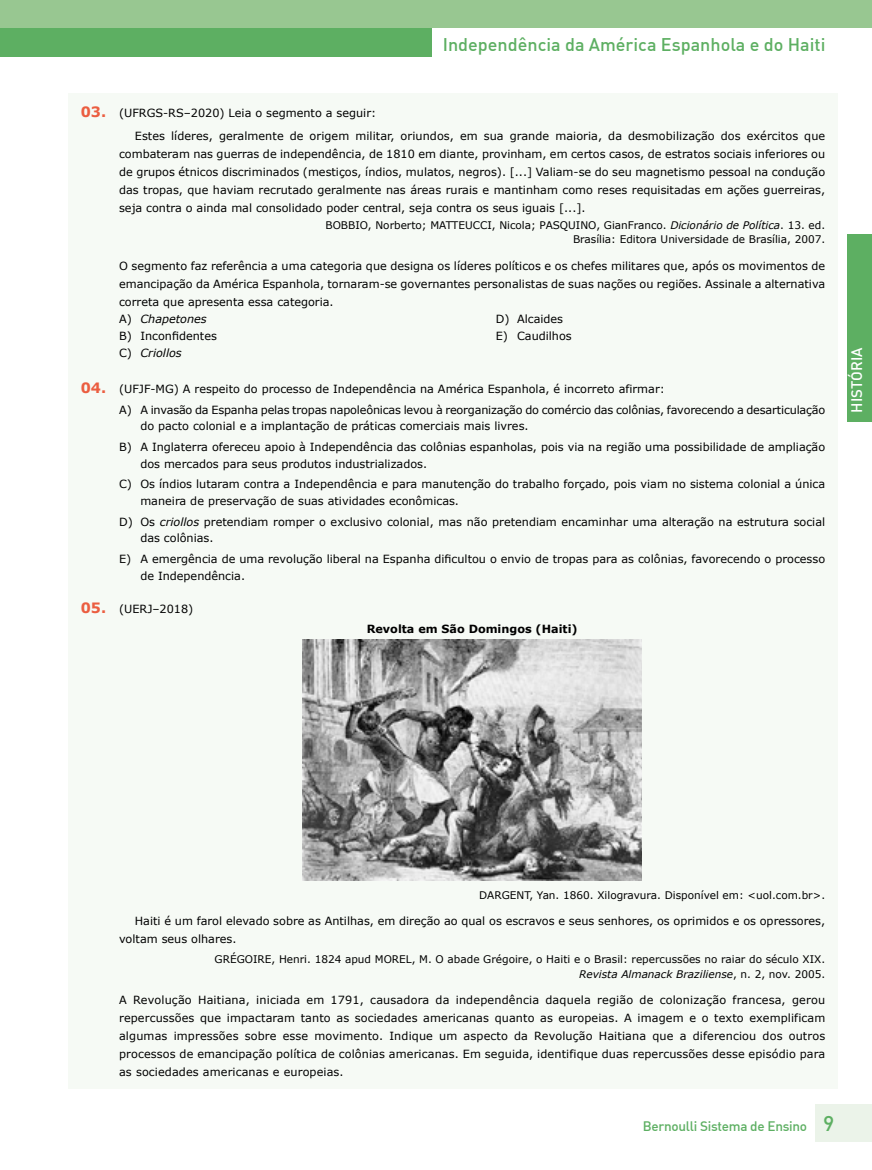
<style>
.page{position:relative;width:872px;height:1170px;background:#fff}
.page>*{position:absolute;margin:0;border:0;box-sizing:border-box;transform-origin:0 0}
.t1{font:500 18px "DIN";color:#5daf62}
.t2{font:500 15px "DIN";color:#fff}
.t3{font:500 13.5px "DIN Alternate";letter-spacing:-.02em;color:#5daf62}
.t4{font:11.25px/18px "Verdana";color:#000}
.t5{font:700 11.25px "Verdana";color:#000}
.t6{font:10.5px/13.5px "Verdana";color:#000;text-align:right}
.s1{font-weight:700;font-size:14.25px;color:#eb5d40}
.s2{font-style:italic}
.s3{font-family:"DIN";font-size:21px}
</style>
<div class="page">
<div style="left:0;top:28px;width:673px;height:28px;background:#5daf62"></div>
<div style="left:0;top:0;width:872px;height:28px;background:#98c791"></div>
<div style="left:847px;top:234px;width:25px;height:187px;background:#5daf62"></div>
<div style="left:815px;top:1104px;width:57px;height:37px;background:#ebf3e9"></div>
<div style="left:68px;top:94px;width:770px;height:995px;background:#f6faf5"></div>
<div style="left:432px;top:28px;width:440px;height:29px;background:#fff"></div>
<img style="left:303px;top:640px;width:338px;height:240px">
<h1 class="t1" style="left:443px;top:33px;width:384px">Independência da América Espanhola e do Haiti</h1>
<p class="t4" style="left:135px;top:102px;width:692px;line-height:22.2px;text-indent:-54px"><span class="s1">03.</span> (UFRGS-RS–2020) Leia o segmento a seguir:<br>Estes líderes, geralmente de origem militar, oriundos, em sua grande maioria, da desmobilização dos exércitos que</p>
<p class="t4" style="left:119px;top:144px;width:707px;text-align:justify">combateram nas guerras de independência, de 1810 em diante, provinham, em certos casos, de estratos sociais inferiores ou de grupos étnicos discriminados (mestiços, índios, mulatos, negros). [...] Valiam-se do seu magnetismo pessoal na condução das tropas, que haviam recrutado geralmente nas áreas rurais e mantinham como reses requisitadas em ações guerreiras, seja contra o ainda mal consolidado poder central, seja contra os seus iguais [...].</p>
<p class="t6" style="left:325px;top:219px;width:501px">BOBBIO, Norberto; MATTEUCCI, Nicola; PASQUINO, GianFranco. <span class="s2">Dicionário de Política</span>. 13. ed.<br>Brasília: Editora Universidade de Brasília, 2007.</p>
<p class="t4" style="left:119px;top:256px;width:707px;line-height:17.5px">O segmento faz referência a uma categoria que designa os líderes políticos e os chefes militares que, após os movimentos de emancipação da América Espanhola, tornaram-se governantes personalistas de suas nações ou regiões. Assinale a alternativa correta que apresenta essa categoria.<br>A) <span class="s2">Chapetones<br></span>B) Inconfidentes<br>C) <span class="s2">Criollos</span></p>
<p class="t4" style="left:496px;top:310px;width:77px;line-height:17.1px">D) Alcaides<br>E) Caudilhos</p>
<p class="t4" style="left:119px;top:378px;width:707px;line-height:20.9px;text-indent:-38px"><span class="s1">04.</span> (UFJF-MG) A respeito do processo de Independência na América Espanhola, é incorreto afirmar:<br>A) A invasão da Espanha pelas tropas napoleônicas levou à reorganização do comércio das colônias, favorecendo a desarticulação</p>
<p class="t4" style="left:119px;top:415px;width:707px;line-height:20.9px;text-indent:21px">do pacto colonial e a implantação de práticas comerciais mais livres.<br>B) A Inglaterra ofereceu apoio à Independência das colônias espanholas, pois via na região uma possibilidade de ampliação</p>
<p class="t4" style="left:119px;top:453px;width:707px;line-height:20.9px;text-indent:21px">dos mercados para seus produtos industrializados.<br>C) Os índios lutaram contra a Independência e para manutenção do trabalho forçado, pois viam no sistema colonial a única</p>
<p class="t4" style="left:119px;top:490px;width:707px;line-height:20.9px;text-indent:21px">maneira de preservação de suas atividades econômicas.<br>D) Os <span class="s2">criollos</span> pretendiam romper o exclusivo colonial, mas não pretendiam encaminhar uma alteração na estrutura social</p>
<p class="t4" style="left:119px;top:527px;width:707px;line-height:20.9px;text-indent:21px">das colônias.<br>E) A emergência de uma revolução liberal na Espanha dificultou o envio de tropas para as colônias, favorecendo o processo</p>
<p class="t4" style="left:140px;top:566px;width:106px">de Independência.</p>
<p class="t4" style="left:81px;top:599px;width:114px"><span class="s1">05.</span> (UERJ–2018)</p>
<p class="t5" style="left:367px;top:621px;width:212px">Revolta em São Domingos (Haiti)</p>
<h2 class="t2" style="left:847px;top:412px;width:67px;rotate:-90deg">HISTÓRIA</h2>
<p class="t6" style="left:479px;top:888px;width:347px">DARGENT, Yan. 1860. Xilogravura. Disponível em: &lt;uol.com.br&gt;.</p>
<p class="t4" style="left:119px;top:912px;width:707px;text-indent:16px">Haiti é um farol elevado sobre as Antilhas, em direção ao qual os escravos e seus senhores, os oprimidos e os opressores, voltam seus olhares.</p>
<p class="t6" style="left:215px;top:951px;width:612px;line-height:15px">GRÉGOIRE, Henri. 1824 apud MOREL, M. O abade Grégoire, o Haiti e o Brasil: repercussões no raiar do século XIX.<br><span class="s2">Revista Almanack Braziliense</span>, n. 2, nov. 2005.</p>
<p class="t4" style="left:119px;top:990px;width:707px;text-align:justify">A Revolução Haitiana, iniciada em 1791, causadora da independência daquela região de colonização francesa, gerou repercussões que impactaram tanto as sociedades americanas quanto as europeias. A imagem e o texto exemplificam algumas impressões sobre esse movimento. Indique um aspecto da Revolução Haitiana que a diferenciou dos outros processos de emancipação política de colônias americanas. Em seguida, identifique duas repercussões desse episódio para as sociedades americanas e europeias.</p>
<p class="t3" style="left:643px;top:1117px;width:193px">Bernoulli Sistema de Ensino <span class="s3">9</span></p>
</div>
